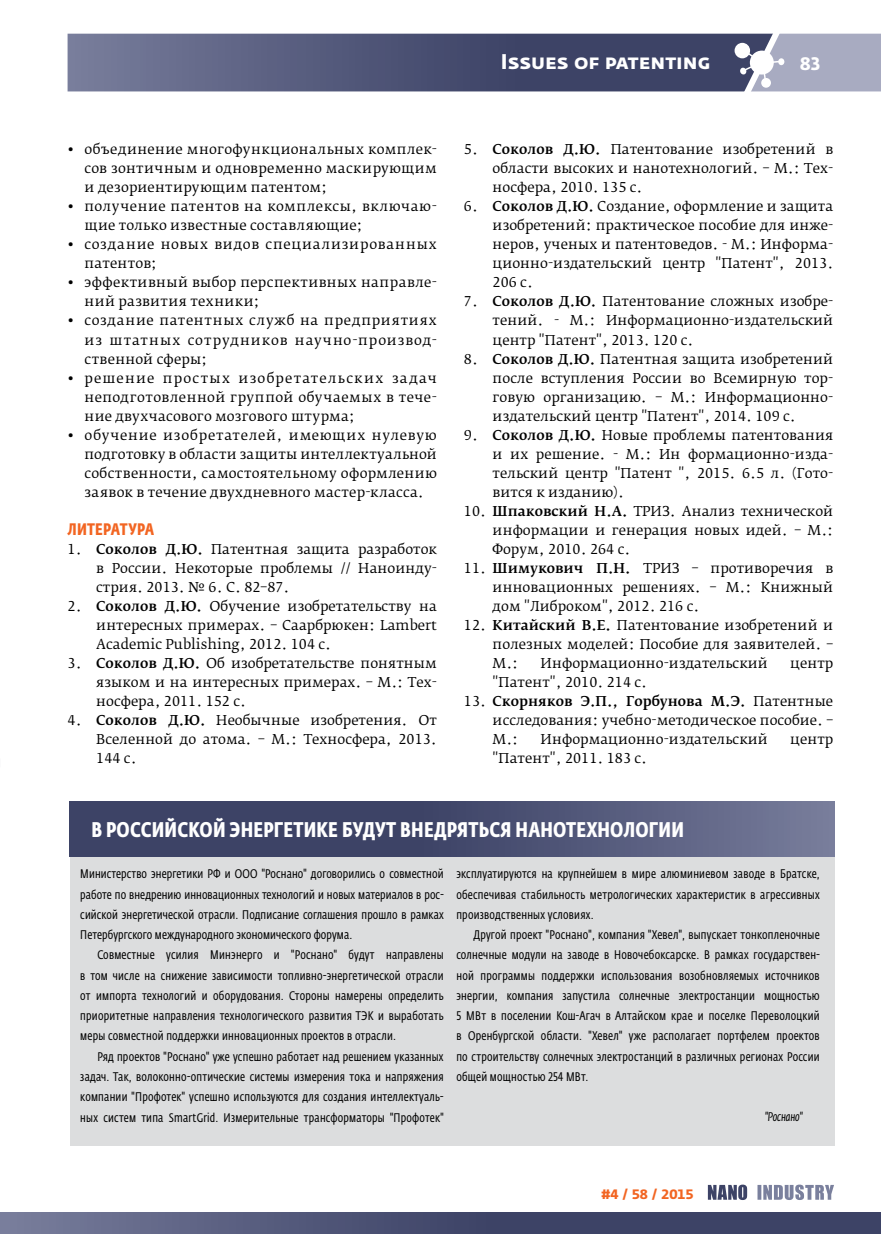
<style>
.page{position:relative;width:881px;height:1234px;background:#fff}
.page>*{position:absolute;margin:0;border:0;box-sizing:border-box;transform-origin:0 0}
.t1{font:700 21px "Fedra Sans Cond Pro";letter-spacing:.01em;color:#fff}
.t2{font:700 21px "Fedra Sans Pro";color:#fff}
.t3{font:700 18px "Fedra Sans Alt Pro";color:#fff}
.t4{font:700 16.5px "Fedra Sans Cond Pro";letter-spacing:.01em;color:#f26522}
.t5{font:13.5px/19px "Fedra Serif B Pro";color:#000;text-align:justify}
.t6{font:13.5px/19px "Fedra Serif B Pro";letter-spacing:.025em;color:#000}
.t7{font:13.5px/19px "Fedra Serif B Pro";letter-spacing:.05em;color:#000}
.t8{font:700 13.5px "Fedra Sans Alt Pro";color:#f26522}
.t9{font:12.3px/20.2px "Fedra Sans Cond Pro";letter-spacing:.02em;color:#000;text-align:justify}
.t10{font:italic 12.3px "Fedra Sans Cond Pro";letter-spacing:-.01em;color:#000}
.s1{font-weight:500}
</style>
<div class="page">
<svg style="left:68px;top:33px;width:812px;height:59px;background:#636886"></svg>
<div style="left:2px;top:1211px;width:878px;height:22px;background:linear-gradient(to right,#6c7191,#2e3559)"></div>
<svg style="left:757px;top:1184px;width:76px;height:15px"></svg>
<svg style="left:707px;top:1184px;width:39px;height:15px"></svg>
<hr style="left:0;top:1211px;width:2px;height:22px;background:#797e9c">
<div style="left:70px;top:855px;width:763px;height:289px;background:#dcddde"></div>
<div style="left:70px;top:801px;width:763px;height:54px;background:linear-gradient(to right,#2e3559,#6a7090)"></div>
<h1 class="t2" style="left:501px;top:49px;width:211px">Issues of patenting</h1>
<h2 class="t3" style="left:799px;top:52px;width:22px">83</h2>
<p class="t5" style="left:85px;top:140px;width:353px;text-indent:-17px">• объединение многофункциональных комплек&shy;сов зонтичным и одновременно маскирующим и дезориентирующим патентом;</p>
<p class="t6" style="left:85px;top:197px;width:353px;text-indent:-17px">• получение патентов на комплексы, включаю&shy;щие только известные составляющие;</p>
<p class="t7" style="left:85px;top:235px;width:353px;text-indent:-17px">• создание новых видов специализированных патентов;</p>
<p class="t6" style="left:85px;top:273px;width:353px;text-indent:-17px">• эффективный выбор перспективных направле&shy;ний развития техники;</p>
<p class="t5" style="left:85px;top:311px;width:353px;text-indent:-17px">• создание патентных служб на предприятиях из штатных сотрудников научно-производ&shy;ственной сферы;</p>
<p class="t5" style="left:85px;top:368px;width:353px;text-indent:-17px">• решение простых изобретательских задач неподготовленной группой обучаемых в тече&shy;ние двухчасового мозгового штурма;</p>
<p class="t5" style="left:85px;top:425px;width:353px;text-indent:-17px">• обучение изобретателей, имеющих нулевую подготовку в области защиты интеллектуальной собственности, самостоятельному оформлению заявок в течение двухдневного мастер-класса.</p>
<p class="t4" style="left:68px;top:519px;width:88px">Литература</p>
<p class="t5" style="left:96px;top:539px;width:342px;text-indent:-29px">1. <span class="s1">Соколов Д.Ю.</span> Патентная защита разработок в России. Некоторые проблемы // Наноинду&shy;стрия. 2013. № 6. С. 82–87.</p>
<p class="t5" style="left:96px;top:596px;width:342px;text-indent:-29px">2. <span class="s1">Соколов Д.Ю.</span> Обучение изобретательству на интересных примерах. – Саарбрюкен: Lambert Academic Publishing, 2012. 104 с.</p>
<p class="t5" style="left:96px;top:653px;width:342px;text-indent:-29px">3. <span class="s1">Соколов Д.Ю.</span> Об изобретательстве понятным языком и на интересных примерах. – М.: Тех&shy;носфера, 2011. 152 с.</p>
<p class="t5" style="left:96px;top:710px;width:342px;text-indent:-29px">4. <span class="s1">Соколов Д.Ю.</span> Необычные изобретения. От Вселенной до атома. – М.: Техносфера, 2013.<br>144 с.</p>
<p class="t5" style="left:492px;top:140px;width:342px;text-indent:-29px">5. <span class="s1">Соколов Д.Ю.</span> Патентование изобретений в области высоких и нанотехнологий. – М.: Тех&shy;носфера, 2010. 135 с.</p>
<p class="t5" style="left:492px;top:197px;width:342px;text-indent:-29px">6. <span class="s1">Соколов Д.Ю.</span> Создание, оформление и защита изобретений: практическое пособие для инже&shy;неров, ученых и патентоведов. - М.: Информа&shy;ционно-издательский центр "Патент", 2013.<br>206 с.</p>
<p class="t5" style="left:492px;top:292px;width:342px;text-indent:-29px">7. <span class="s1">Соколов Д.Ю.</span> Патентование сложных изобре&shy;тений. - М.: Информационно-издательский центр "Патент", 2013. 120 с.</p>
<p class="t5" style="left:492px;top:349px;width:342px;text-indent:-29px">8. <span class="s1">Соколов Д.Ю.</span> Патентная защита изобретений после вступления России во Всемирную тор&shy;говую организацию. – М.: Информационно&shy;издательский центр "Патент", 2014. 109 с.</p>
<p class="t5" style="left:492px;top:425px;width:342px;text-indent:-29px">9. <span class="s1">Соколов Д.Ю.</span> Новые проблемы патентования и их решение. - М.: Ин формационно-изда&shy;тельский центр "Патент ", 2015. 6.5 л. (Гото&shy;вится к изданию).</p>
<p class="t5" style="left:492px;top:501px;width:342px;text-indent:-29px">10. <span class="s1">Шпаковский Н.А.</span> ТРИЗ. Анализ технической информации и генерация новых идей. – М.:<br>Форум, 2010. 264 с.</p>
<p class="t5" style="left:492px;top:558px;width:342px;text-indent:-29px">11. <span class="s1">Шимукович П.Н.</span> ТРИЗ – противоречия в инновационных решениях. – М.: Книжный дом "Либроком", 2012. 216 с.</p>
<p class="t5" style="left:492px;top:615px;width:342px;text-indent:-29px">12. <span class="s1">Китайский В.Е.</span> Патентование изобретений и полезных моделей: Пособие для заявителей. – М.:</p>
<p class="t5" style="left:540px;top:653px;width:229px">Информационно-издательский</p>
<p class="t5" style="left:790px;top:653px;width:44px">центр</p>
<p class="t5" style="left:492px;top:672px;width:156px">"Патент", 2010. 214 с.</p>
<p class="t5" style="left:492px;top:691px;width:342px;text-indent:-29px">13. <span class="s1">Скорняков Э.П., Горбунова М.Э.</span> Патентные исследования: учебно-методическое пособие. – М.:</p>
<p class="t5" style="left:540px;top:729px;width:229px">Информационно-издательский</p>
<p class="t5" style="left:790px;top:729px;width:44px">центр</p>
<p class="t5" style="left:492px;top:748px;width:156px">"Патент", 2011. 183 с.</p>
<h1 class="t1" style="left:91px;top:816px;width:594px">В российской энергетике будут внедряться нанотехнологии</h1>
<p class="t9" style="left:80px;top:864px;width:364px">Министерство энергетики РФ и ООО "Роснано" договорились о совместной работе по внедрению инновационных технологий и новых материалов в рос&shy;сийской энергетической отрасли. Подписание соглашения прошло в рамках Петербургского международного экономического форума.</p>
<p class="t9" style="left:80px;top:945px;width:364px;text-indent:17px">Совместные усилия Минэнерго и "Роснано" будут направлены в том числе на снижение зависимости топливно-энергетической отрасли от импорта технологий и оборудования. Стороны намерены определить приоритетные направления технологического развития ТЭК и выработать меры совместной поддержки инновационных проектов в отрасли.</p>
<p class="t9" style="left:80px;top:1046px;width:364px;text-indent:17px">Ряд проектов "Роснано" уже успешно работает над решением указанных задач. Так, волоконно-оптические системы измерения тока и напряжения компании "Профотек" успешно используются для создания интеллектуаль&shy;ных систем типа SmartGrid. Измерительные трансформаторы "Профотек"</p>
<p class="t9" style="left:456px;top:864px;width:365px">эксплуатируются на крупнейшем в мире алюминиевом заводе в Братске, обеспечивая стабильность метрологических характеристик в агрессивных производственных условиях.</p>
<p class="t9" style="left:456px;top:924px;width:364px;text-indent:17px">Другой проект "Роснано", компания "Хевел", выпускает тонкопленочные солнечные модули на заводе в Новочебоксарске. В рамках государствен&shy;ной программы поддержки использования возобновляемых источников энергии, компания запустила солнечные электростанции мощностью 5 МВт в поселении Кош-Агач в Алтайском крае и поселке Переволоцкий в Оренбургской области. "Хевел" уже располагает портфелем проектов по строительству солнечных электростанций в различных регионах России общей мощностью 254 МВт.</p>
<p class="t10" style="left:764px;top:1109px;width:39px">"Роснано"</p>
<p class="t8" style="left:601px;top:1185px;width:94px">#4 / 58 / 2015</p>
</div>
